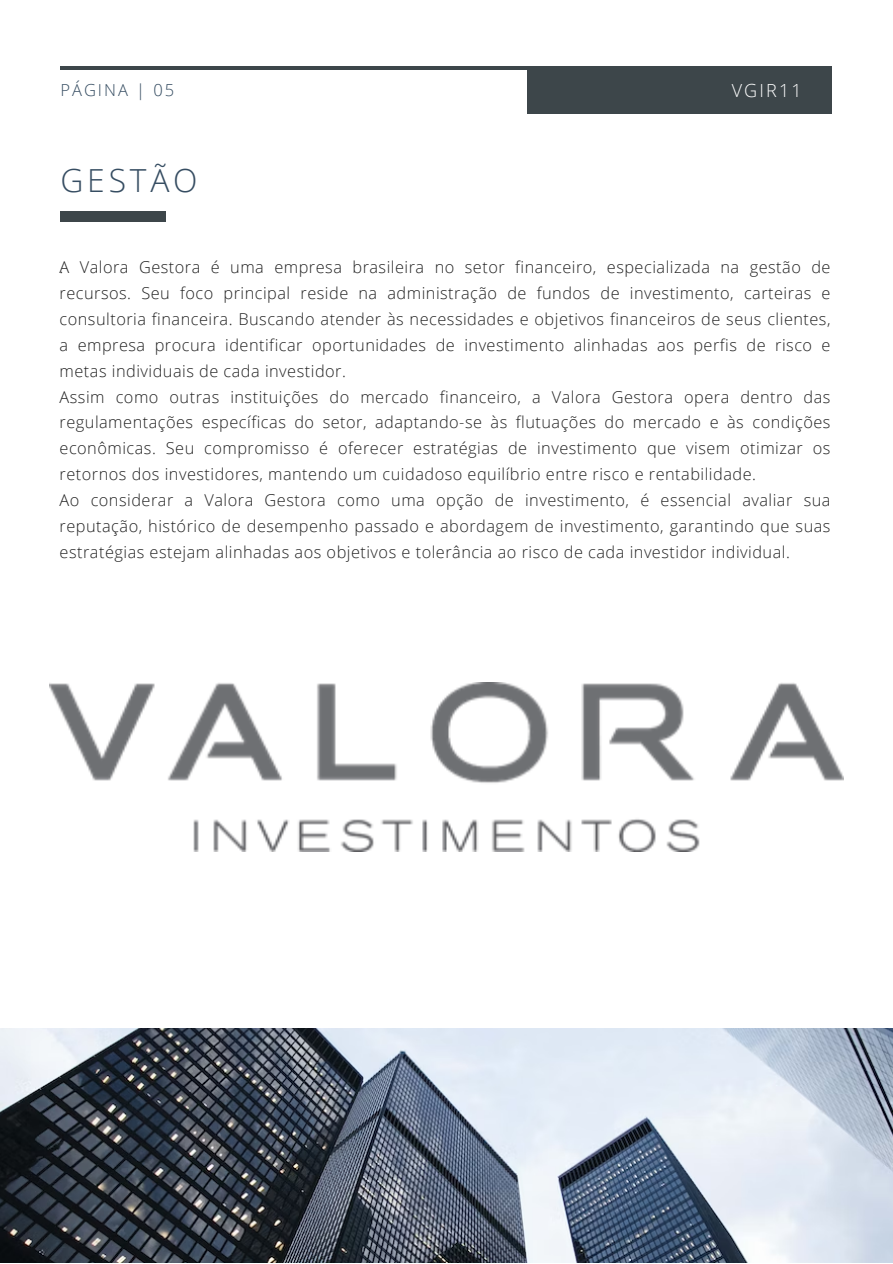
<style>
.page{position:relative;width:893px;height:1264px;background:#fff}
.page>*{position:absolute;margin:0;border:0;box-sizing:border-box;transform-origin:0 0}
.t1{font:300 31.8px "Open Sans";letter-spacing:.12em;color:#364d62}
.t2{font:300 18px "Open Sans";letter-spacing:.12em;color:#fff}
.t3{font:300 16.5px "Open Sans";letter-spacing:.12em;color:#364d62}
.t4{font:300 16.35px/25.8px "Open Sans";letter-spacing:.03em;color:#222;text-align:justify}
</style>
<div class="page">
<hr style="left:60px;top:66px;width:770px;height:4px;background:#3d464a">
<div style="left:527px;top:66px;width:305px;height:47px;background:#3d464a"></div>
<img style="left:0;top:1028px;width:892px;height:234px">
<div style="left:60px;top:212px;width:106px;height:10px;background:#3d464a"></div>
<img style="left:49px;top:682px;width:794px;height:169px">
<p class="t3" style="left:60px;top:79px;width:115px">PÁGINA | 05</p>
<p class="t2" style="left:731px;top:78px;width:72px">VGIR11</p>
<p class="t1" style="left:60px;top:158px;width:138px">GESTÃO</p>
<p class="t4" style="left:60px;top:254px;width:772px">A Valora Gestora é uma empresa brasileira no setor financeiro, especializada na gestão de recursos. Seu foco principal reside na administração de fundos de investimento, carteiras e consultoria financeira. Buscando atender às necessidades e objetivos financeiros de seus clientes, a empresa procura identificar oportunidades de investimento alinhadas aos perfis de risco e metas individuais de cada investidor.</p>
<p class="t4" style="left:60px;top:383px;width:772px">Assim como outras instituições do mercado financeiro, a Valora Gestora opera dentro das regulamentações específicas do setor, adaptando-se às flutuações do mercado e às condições econômicas. Seu compromisso é oferecer estratégias de investimento que visem otimizar os retornos dos investidores, mantendo um cuidadoso equilíbrio entre risco e rentabilidade.</p>
<p class="t4" style="left:60px;top:487px;width:772px">Ao considerar a Valora Gestora como uma opção de investimento, é essencial avaliar sua reputação, histórico de desempenho passado e abordagem de investimento, garantindo que suas estratégias estejam alinhadas aos objetivos e tolerância ao risco de cada investidor individual.</p>
<p class="t4" style="left:60px;top:254px;width:5px">.</p>
</div>
